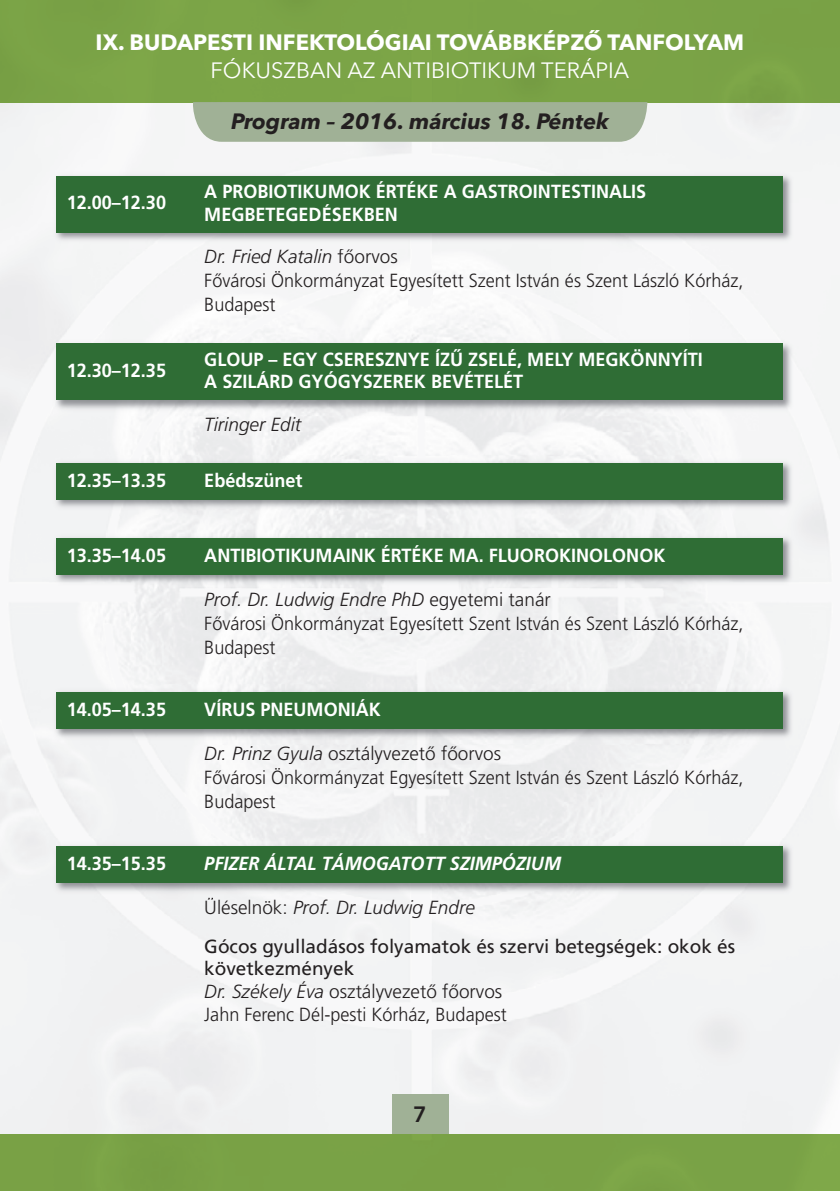
<style>
.page{position:relative;width:840px;height:1191px;background:#fff}
.page>*{position:absolute;margin:0;border:0;box-sizing:border-box;transform-origin:0 0}
.t1{font:700 22px "Avenir Next";color:#fff}
.t2{font:22px "Avenir Next";color:#fff}
.t3{font:italic 700 22px "Avenir Next";color:#231f20}
.t4{font:800 22px "Avenir";color:#231f20}
.t5{font:19px/24px "Frutiger M Light";color:#231f20}
.t6{font:19px/22.8px "Frutiger M Medium";color:#fff;scale:.95 1}
.t7{font:19px/22.8px "Frutiger M";color:#231f20}
.t8{font:italic 19px "Frutiger M Light";color:#231f20}
.t9{font:italic 19px "Frutiger M Medium";color:#fff;scale:.95 1}
.s1{font-style:italic}
.s2{font-style:normal}
</style>
<div class="page">
<img style="left:0;top:0;width:839px;height:1191px">
<div style="left:192px;top:102px;width:455px;height:40px;background:#a0b196"></div>
<div style="left:391px;top:1094px;width:57px;height:40px;background:#a0b196"></div>
<img style="left:50px;top:336px;width:748px;height:80px">
<div style="left:57px;top:343px;width:725px;height:57px;background:#2f6d35"></div>
<img style="left:50px;top:168px;width:748px;height:80px">
<div style="left:57px;top:176px;width:725px;height:56px;background:#2f6d35"></div>
<img style="left:50px;top:456px;width:748px;height:60px">
<div style="left:57px;top:463px;width:725px;height:37px;background:#2f6d35"></div>
<img style="left:50px;top:531px;width:748px;height:60px">
<div style="left:57px;top:538px;width:725px;height:37px;background:#2f6d35"></div>
<img style="left:50px;top:838px;width:748px;height:60px">
<div style="left:57px;top:846px;width:725px;height:37px;background:#2f6d35"></div>
<img style="left:50px;top:684px;width:748px;height:60px">
<div style="left:57px;top:692px;width:725px;height:37px;background:#2f6d35"></div>
<p class="t1" style="left:96px;top:24px;width:649px">IX. BUDAPESTI INFEKTOLÓGIAI TOVÁBBKÉPZŐ TANFOLYAM</p>
<p class="t2" style="left:210px;top:52px;width:420px">FÓKUSZBAN AZ ANTIBIOTIKUM TERÁPIA</p>
<p class="t3" style="left:231px;top:102px;width:379px">Program – 2016. március 18. Péntek</p>
<p class="t6" style="left:67px;top:192px;width:106px">12.00–12.30</p>
<p class="t6" style="left:67px;top:360px;width:106px">12.30–12.35</p>
<p class="t6" style="left:204px;top:181px;width:466px">A PROBIOTIKUMOK ÉRTÉKE A GASTROINTESTINALIS<br>MEGBETEGEDÉSEKBEN</p>
<p class="t5" style="left:204px;top:246px;width:540px"><span class="s1">Dr. Fried Katalin</span> főorvos<br>Fővárosi Önkormányzat Egyesített Szent István és Szent László Kórház,<br>Budapest</p>
<p class="t6" style="left:204px;top:349px;width:526px">GLOUP – EGY CSERESZNYE ÍZŰ ZSELÉ, MELY MEGKÖNNYÍTI<br>A SZILÁRD GYÓGYSZEREK BEVÉTELÉT</p>
<p class="t8" style="left:204px;top:417px;width:98px">Tiringer Edit</p>
<p class="t6" style="left:67px;top:470px;width:106px">12.35–13.35</p>
<p class="t6" style="left:204px;top:470px;width:105px">Ebédszünet</p>
<p class="t6" style="left:67px;top:545px;width:106px">13.35–14.05</p>
<p class="t6" style="left:204px;top:545px;width:486px">ANTIBIOTIKUMAINK ÉRTÉKE MA. FLUOROKINOLONOK</p>
<p class="t5" style="left:204px;top:589px;width:540px"><span class="s1">Prof. Dr. Ludwig Endre PhD</span> egyetemi tanár<br>Fővárosi Önkormányzat Egyesített Szent István és Szent László Kórház,<br>Budapest</p>
<p class="t6" style="left:67px;top:699px;width:106px">14.05–14.35</p>
<p class="t6" style="left:204px;top:699px;width:187px">VÍRUS PNEUMONIÁK</p>
<p class="t5" style="left:204px;top:743px;width:540px"><span class="s1">Dr. Prinz Gyula</span> osztályvezető főorvos<br>Fővárosi Önkormányzat Egyesített Szent István és Szent László Kórház,<br>Budapest</p>
<p class="t6" style="left:67px;top:853px;width:106px">14.35–15.35</p>
<p class="t9" style="left:204px;top:855px;width:377px">PFIZER ÁLTAL TÁMOGATOTT SZIMPÓZIUM</p>
<p class="t8" style="left:204px;top:899px;width:272px"><span class="s2">Üléselnök:</span> Prof. Dr. Ludwig Endre</p>
<p class="t7" style="left:204px;top:936px;width:532px">Gócos gyulladásos folyamatok és szervi betegségek: okok és következmények</p>
<p class="t5" style="left:204px;top:981px;width:304px;line-height:22.8px"><span class="s1">Dr. Székely Éva</span> osztályvezető főorvos<br>Jahn Ferenc Dél-pesti Kórház, Budapest</p>
<p class="t4" style="left:413px;top:1097px;width:15px">7</p>
</div>
